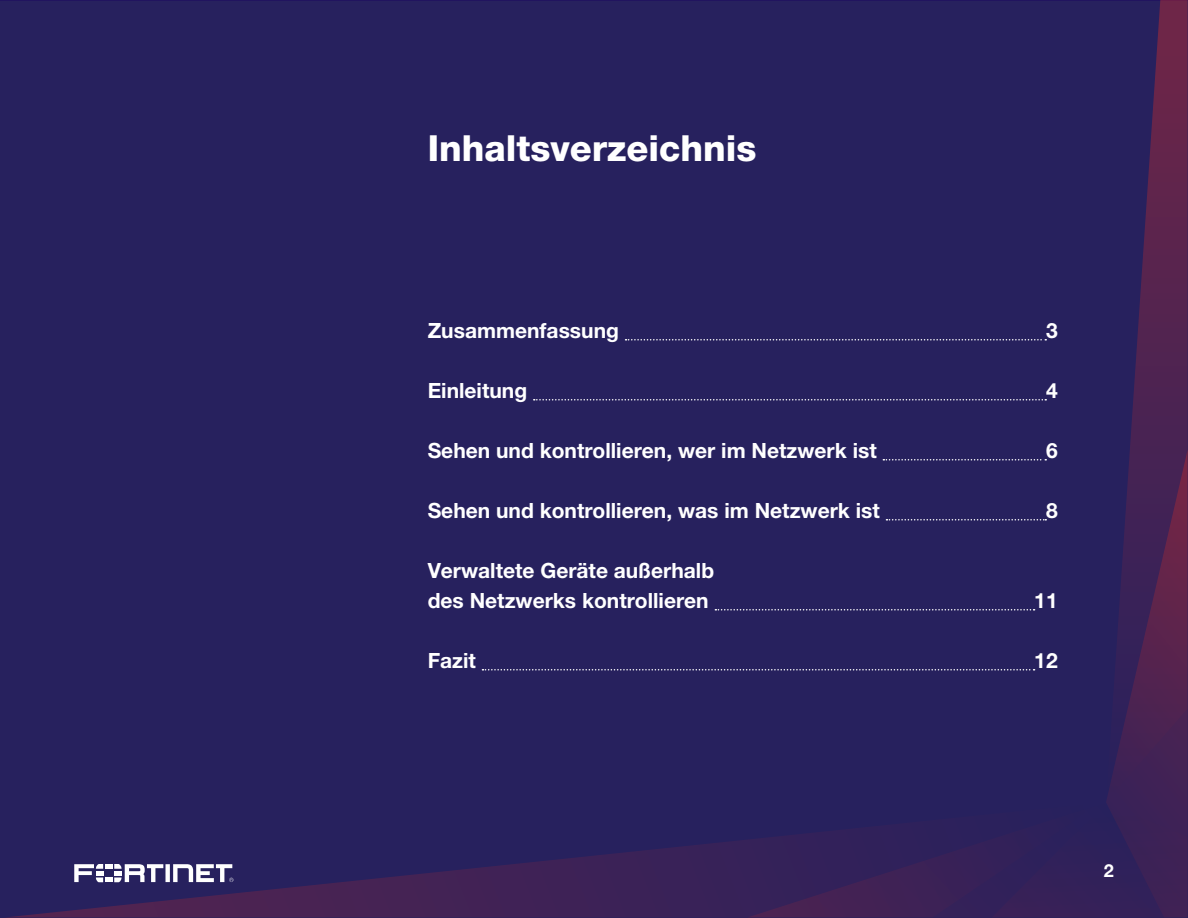
<style>
.page{position:relative;width:1188px;height:918px;background:#fff}
.page>*{position:absolute;margin:0;border:0;box-sizing:border-box;transform-origin:0 0}
.Section_Headers{font:800 36px "Helvetica Neue LT Pro";color:#fff}
.Table_of_Content-_he{font:700 21px/30px "Helvetica Neue LT Pro";color:#fff}
.t1{font:700 18px "Helvetica Neue LT Pro";color:#fff}
</style>
<div class="page">
<div style="left:0;top:1px;width:1188px;height:917px;background:#27215e"></div>
<svg style="left:6px;top:867px;width:476px;height:51px"></svg>
<svg style="left:1106px;top:0;width:82px;height:450px"></svg>
<svg style="left:74px;top:864px;width:159px;height:18px"></svg>
<svg style="left:626px;top:339px;width:420px;height:2px"></svg>
<svg style="left:534px;top:399px;width:512px;height:2px"></svg>
<svg style="left:482px;top:450px;width:706px;height:468px"></svg>
<p class="Section_Headers" style="left:428px;top:126px;width:330px">Inhaltsverzeichnis</p>
<p class="Table_of_Content-_he" style="left:428px;top:315px;width:193px">Zusammenfassung</p>
<p class="Table_of_Content-_he" style="left:1046px;top:315px;width:13px">3</p>
<p class="Table_of_Content-_he" style="left:428px;top:375px;width:101px">Einleitung</p>
<p class="Table_of_Content-_he" style="left:1046px;top:375px;width:13px">4</p>
<p class="Table_of_Content-_he" style="left:428px;top:435px;width:451px">Sehen und kontrollieren, wer im Netzwerk ist</p>
<p class="Table_of_Content-_he" style="left:1046px;top:435px;width:13px">6</p>
<p class="Table_of_Content-_he" style="left:428px;top:495px;width:454px">Sehen und kontrollieren, was im Netzwerk ist</p>
<p class="Table_of_Content-_he" style="left:1046px;top:495px;width:13px">8</p>
<p class="Table_of_Content-_he" style="left:428px;top:555px;width:288px">Verwaltete Geräte außerhalb des Netzwerks kontrollieren</p>
<p class="Table_of_Content-_he" style="left:1034px;top:585px;width:25px">11</p>
<p class="Table_of_Content-_he" style="left:428px;top:645px;width:50px">Fazit</p>
<p class="Table_of_Content-_he" style="left:1034px;top:645px;width:25px">12</p>
<p class="t1" style="left:1104px;top:859px;width:12px">2</p>
</div>
